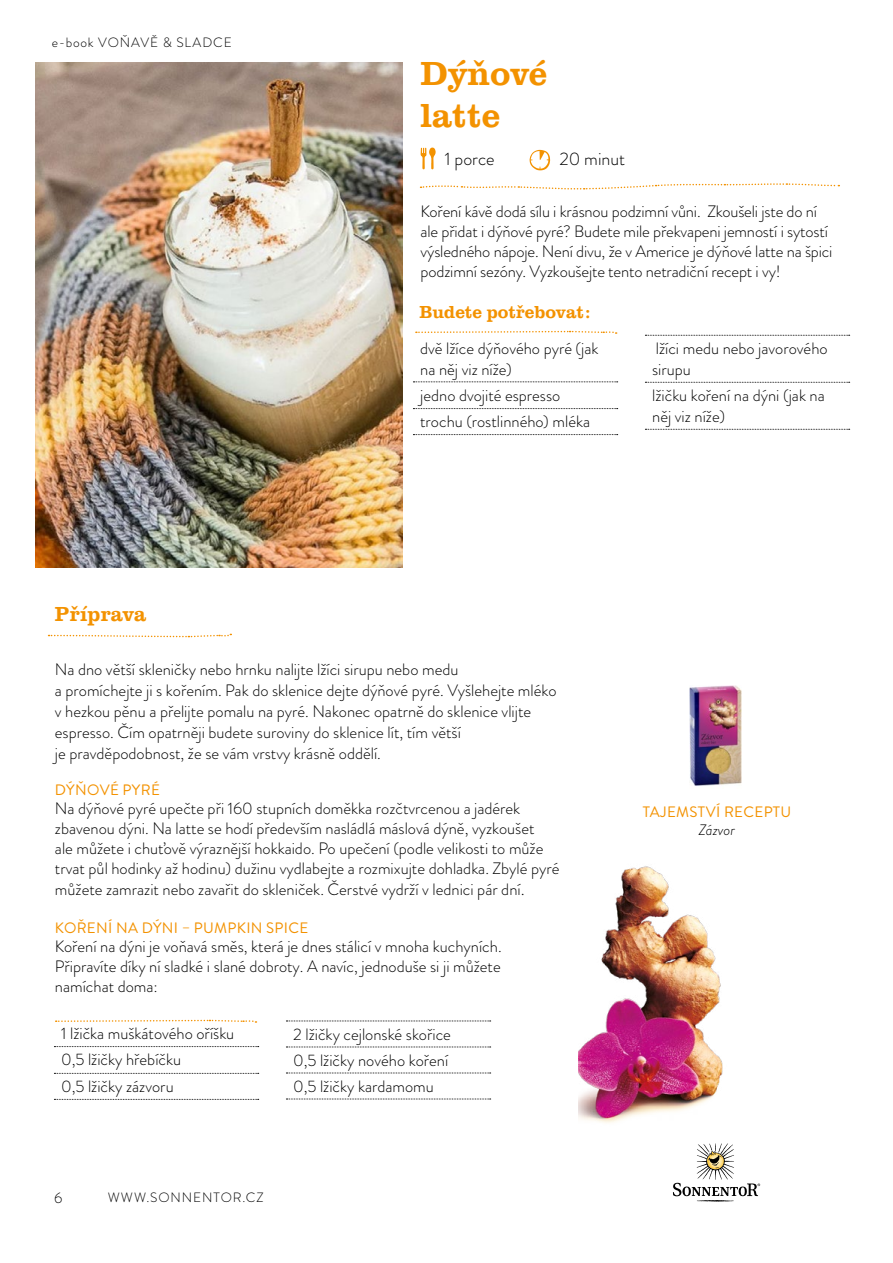
<style>
.page{position:relative;width:893px;height:1263px;background:#fff}
.page>*{position:absolute;margin:0;border:0;box-sizing:border-box;transform-origin:0 0}
.t1{font:500 34.5px/41.4px "Clarendon URWTOT";color:#f39200}
.t2{font:500 21px "Clarendon URWTOT";color:#f39200}
.t3{font:500 18px "Clarendon URWTOT";color:#f39200}
.t4{font:300 18px "Brandon Grotesque";color:#000}
.t5{font:300 16.5px/19.8px "Brandon Grotesque";color:#000}
.t6{font:15.15px "Brandon Grotesque";letter-spacing:.02em;color:#f39200}
.t7{font:italic 300 15.15px "Brandon Grotesque";color:#000}
.t8{font:300 15px "Brandon Grotesque";color:#000}
.t9{font:300 13.5px "Brandon Grotesque";letter-spacing:.07em;color:#000}
.s1{font-size:18px}
</style>
<div class="page">
<svg style="left:673px;top:1143px;width:87px;height:58px"></svg>
<img style="left:35px;top:62px;width:367px;height:506px">
<svg style="left:530px;top:150px;width:20px;height:20px"></svg>
<svg style="left:421px;top:147px;width:15px;height:22px"></svg>
<svg style="left:413px;top:381px;width:205px;height:1px"></svg>
<svg style="left:413px;top:408px;width:205px;height:1px"></svg>
<svg style="left:413px;top:434px;width:205px;height:1px"></svg>
<svg style="left:645px;top:335px;width:205px;height:1px"></svg>
<svg style="left:645px;top:382px;width:205px;height:1px"></svg>
<svg style="left:645px;top:429px;width:205px;height:1px"></svg>
<svg style="left:54px;top:1046px;width:205px;height:1px"></svg>
<svg style="left:54px;top:1073px;width:205px;height:1px"></svg>
<svg style="left:54px;top:1099px;width:205px;height:1px"></svg>
<svg style="left:286px;top:1020px;width:205px;height:1px"></svg>
<svg style="left:286px;top:1046px;width:205px;height:1px"></svg>
<svg style="left:286px;top:1072px;width:205px;height:1px"></svg>
<svg style="left:286px;top:1098px;width:205px;height:1px"></svg>
<svg style="left:421px;top:183px;width:418px;height:7px"></svg>
<svg style="left:49px;top:633px;width:182px;height:5px"></svg>
<img style="left:690px;top:686px;width:51px;height:100px">
<svg style="left:416px;top:330px;width:201px;height:4px"></svg>
<svg style="left:56px;top:1019px;width:200px;height:4px"></svg>
<img style="left:578px;top:866px;width:145px;height:257px">
<p class="t9" style="left:52px;top:33px;width:182px">e-book VOŇAVĚ &amp; SLADCE</p>
<h1 class="t1" style="left:420px;top:53px;width:129px">Dýňové latte</h1>
<p class="t4" style="left:445px;top:146px;width:51px">1 porce</p>
<p class="t4" style="left:559px;top:146px;width:67px">20 minut</p>
<p class="t5" style="left:421px;top:202px;width:413px">Koření kávě dodá sílu i krásnou podzimní vůni. Zkoušeli jste do ní ale přidat i dýňové pyré? Budete mile překvapeni jemností i sytostí výsledného nápoje. Není divu, že v Americe je dýňové latte na špici podzimní sezóny. Vyzkoušejte tento netradiční recept i vy!</p>
<p class="t3" style="left:419px;top:302px;width:173px">Budete potřebovat:</p>
<p class="t5" style="left:420px;top:337px;width:180px;line-height:21px">dvě lžíce dýňového pyré (jak na něj viz níže)</p>
<p class="t5" style="left:420px;top:382px;width:171px;line-height:26.7px">jedno dvojité espresso trochu (rostlinného) mléka</p>
<p class="t5" style="left:652px;top:338px;width:177px;line-height:21px">lžíci medu nebo javorového sirupu</p>
<p class="t5" style="left:652px;top:385px;width:174px;line-height:21px">lžičku koření na dýni (jak na něj viz níže)</p>
<p class="t2" style="left:55px;top:602px;width:93px">Příprava</p>
<p class="t5" style="left:55px;top:659px;width:503px;line-height:21px">Na dno větší skleničky nebo hrnku nalijte lžíci sirupu nebo medu<br>a promíchejte ji s kořením. Pak do sklenice dejte dýňové pyré. Vyšlehejte mléko v hezkou pěnu a přelijte pomalu na pyré. Nakonec opatrně do sklenice vlijte espresso. Čím opatrněji budete suroviny do sklenice lít, tím větší<br>je pravděpodobnost, že se vám vrstvy krásně oddělí.</p>
<p class="t6" style="left:55px;top:779px;width:106px">DÝŇOVÉ PYRÉ</p>
<p class="t5" style="left:55px;top:799px;width:506px">Na dýňové pyré upečte při 160 stupních doměkka rozčtvrcenou a jadérek zbavenou dýni. Na latte se hodí především nasládlá máslová dýně, vyzkoušet<br>ale můžete i chuťově výraznější hokkaido. Po upečení (podle velikosti to může trvat půl hodinky až hodinu) dužinu vydlabejte a rozmixujte dohladka. Zbylé pyré</p>
<p class="t5" style="left:55px;top:880px;width:471px">můžete zamrazit nebo zavařit do skleniček. Čerstvé vydrží v lednici pár dní<span class="s1">.</span></p>
<p class="t6" style="left:55px;top:917px;width:255px">KOŘENÍ NA DÝNI – PUMPKIN SPICE</p>
<p class="t5" style="left:55px;top:937px;width:448px;text-align:justify">Koření na dýni je voňavá směs, která je dnes stálicí v mnoha kuchyních.<br>Připravíte díky ní sladké i slané dobroty. A navíc, jednoduše si ji můžete namíchat doma:</p>
<p class="t5" style="left:61px;top:1020px;width:175px;line-height:26.4px">1 lžička muškátového oříšku<br>0,5 lžičky hřebíčku<br>0,5 lžičky zázvoru</p>
<p class="t5" style="left:293px;top:1021px;width:159px;line-height:26px">2 lžičky cejlonské skořice<br>0,5 lžičky nového koření<br>0,5 lžičky kardamomu</p>
<p class="t8" style="left:54px;top:1187px;width:10px">6</p>
<p class="t9" style="left:108px;top:1188px;width:157px">WWW.SONNENTOR.CZ</p>
<p class="t6" style="left:643px;top:801px;width:150px">TAJEMSTVÍ RECEPTU</p>
<p class="t7" style="left:699px;top:819px;width:38px">Zázvor</p>
</div>
